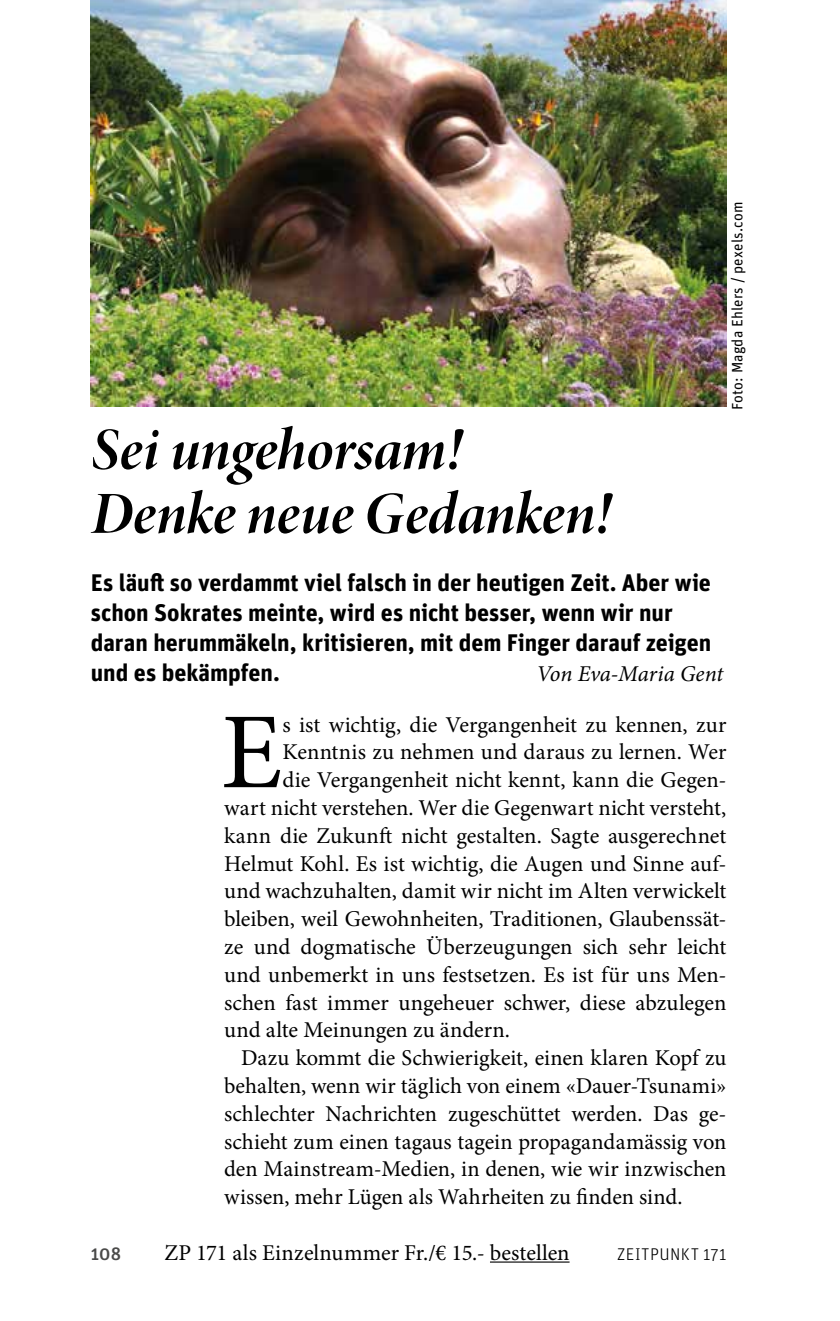
<style>
.page{position:relative;width:840px;height:1321px;background:#fff}
.page>*{position:absolute;margin:0;border:0;box-sizing:border-box;transform-origin:0 0}
.t1{font:108.2px "Minion Pro";color:#000}
.t2{font:60px/64px "Minion Pro Bold It Disp";letter-spacing:-.005em;color:#000}
.t3{font:700 24px/30px "Unit OT";letter-spacing:-.005em;color:#000}
.t4{font:22.6px "Minion Pro";color:#000}
.t5{font:italic 22.6px "Minion Pro";letter-spacing:-.005em;color:#000}
.t6{font:500 18px "Unit OT";color:#4a4a49}
.t7{font:300 17px "Unit OT";letter-spacing:.02em;color:#000}
.t8{font:15px "Unit OT";letter-spacing:.01em;color:#000}
</style>
<div class="page">
<hr style="left:489px;top:1261px;width:80px;height:2px;background:#000">
<img style="left:91px;top:0;width:635px;height:406px">
<p class="t8" style="left:727px;top:410px;width:210px;rotate:-90deg">Foto: Magda Ehlers / pexels.com</p>
<h2 class="t2" style="left:91px;top:419px;width:521px">Sei ungehorsam!<br>Denke neue Gedanken!</h2>
<p class="t3" style="left:91px;top:567px;width:621px">Es läuft so verdammt viel falsch in der heutigen Zeit. Aber wie schon Sokrates meinte, wird es nicht besser, wenn wir nur daran herummäkeln, kritisieren, mit dem Finger darauf zeigen und es bekämpfen.</p>
<p class="t5" style="left:536px;top:660px;width:188px">Von Eva-Maria Gent</p>
<h1 class="t1" style="left:221px;top:680px;width:63px">E</h1>
<p class="t4" style="left:282px;top:709px;width:445px">s ist wichtig, die Vergangenheit zu kennen, zur</p>
<p class="t4" style="left:282px;top:737px;width:445px">Kenntnis zu nehmen und daraus zu lernen. Wer</p>
<p class="t4" style="left:282px;top:765px;width:445px">die Vergangenheit nicht kennt, kann die Gegen-</p>
<p class="t4" style="left:224px;top:793px;width:503px">wart nicht verstehen. Wer die Gegenwart nicht versteht,</p>
<p class="t4" style="left:224px;top:820px;width:503px">kann die Zukunft nicht gestalten. Sagte ausgerechnet</p>
<p class="t4" style="left:224px;top:848px;width:503px">Helmut Kohl. Es ist wichtig, die Augen und Sinne auf-</p>
<p class="t4" style="left:224px;top:876px;width:503px">und wachzuhalten, damit wir nicht im Alten verwickelt</p>
<p class="t4" style="left:224px;top:904px;width:503px">bleiben, weil Gewohnheiten, Traditionen, Glaubenssät-</p>
<p class="t4" style="left:224px;top:932px;width:503px">ze und dogmatische Überzeugungen sich sehr leicht</p>
<p class="t4" style="left:224px;top:959px;width:503px">und unbemerkt in uns festsetzen. Es ist für uns Men-</p>
<p class="t4" style="left:224px;top:987px;width:503px">schen fast immer ungeheuer schwer, diese abzulegen</p>
<p class="t4" style="left:224px;top:1015px;width:287px">und alte Meinungen zu ändern.</p>
<p class="t4" style="left:241px;top:1043px;width:486px">Dazu kommt die Schwierigkeit, einen klaren Kopf zu</p>
<p class="t4" style="left:224px;top:1071px;width:503px">behalten, wenn wir täglich von einem «Dauer-Tsunami»</p>
<p class="t4" style="left:224px;top:1098px;width:503px">schlechter Nachrichten zugeschüttet werden. Das ge-</p>
<p class="t4" style="left:224px;top:1126px;width:503px">schieht zum einen tagaus tagein propagandamässig von</p>
<p class="t4" style="left:224px;top:1154px;width:503px">den Mainstream-Medien, in denen, wie wir inzwischen</p>
<p class="t4" style="left:224px;top:1182px;width:460px">wissen, mehr Lügen als Wahrheiten zu finden sind.</p>
<p class="t6" style="left:91px;top:1242px;width:32px">108</p>
<p class="t4" style="left:164px;top:1237px;width:406px">ZP 171 als Einzelnummer Fr./€ 15.- bestellen</p>
<p class="t7" style="left:617px;top:1244px;width:111px">ZEITPUNKT 171</p>
</div>
